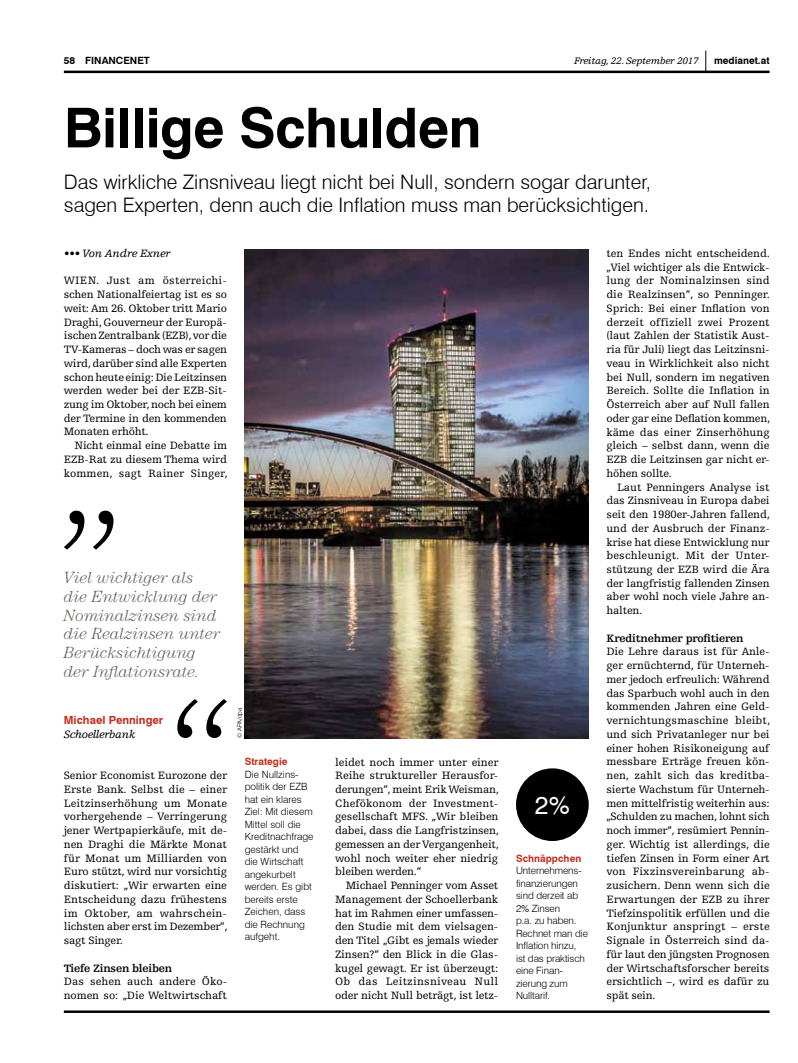
<style>
.page{position:relative;width:798px;height:1063px;background:#fff}
.page>*{position:absolute;margin:0;border:0;box-sizing:border-box;transform-origin:0 0}
.t1{font:700 55px "Swiss 721 BT";letter-spacing:-.01em;color:#000}
.t2{font:25px "Swiss 721 BT";color:#fff}
.t3{font:300 20px/22.5px "Swiss 721 BT";color:#000}
.t4{font:italic 300 16.25px/18.8px "Century Std";color:#65605c}
.t5{font:11.25px/13.8px "Egyptienne FLT Std";letter-spacing:-.015em;color:#000;text-align:justify}
.t6{font:700 11.25px "Egyptienne FLT Std";letter-spacing:-.02em;color:#000}
.t7{font:italic 11.25px "Egyptienne FLT Std";letter-spacing:-.02em;color:#000}
.t8{font:700 11.25px "Swiss 721 BT";color:#c32d1c}
.t9{font:300 10px/12.5px "Swiss 721 BT";color:#000}
.t10{font:italic 10px "Egyptienne FLT Std";letter-spacing:-.02em;color:#000}
.t11{font:700 10px "Swiss 721 BT";color:#000}
.t12{font:700 10px "Swiss 721 BT";color:#c32d1c}
.t13{font:300 6.25px "Swiss 721 BT";letter-spacing:-.005em;color:#000}
</style>
<div class="page">
<svg style="left:705px;top:51px;width:1px;height:20px"></svg>
<hr style="left:64px;top:71px;width:705px;height:2px;background:#000">
<hr style="left:64px;top:1010px;width:705px;height:3px;background:#000">
<div style="left:516px;top:768px;width:72px;height:73px;background:#000;border-radius:50%"></div>
<img style="left:244px;top:249px;width:344px;height:489px">
<svg style="left:64px;top:511px;width:49px;height:39px"></svg>
<svg style="left:177px;top:699px;width:50px;height:39px"></svg>
<p class="t11" style="left:64px;top:55px;width:87px">58 Financenet</p>
<p class="t10" style="left:573px;top:56px;width:126px">Freitag, 22. September 2017</p>
<p class="t11" style="left:713px;top:55px;width:57px">medianet.at</p>
<h1 class="t1" style="left:64px;top:94px;width:419px">Billige Schulden</h1>
<h3 class="t3" style="left:64px;top:171px;width:588px">Das wirkliche Zinsniveau liegt nicht bei Null, sondern sogar darunter, sagen Experten, denn auch die Inflation muss man berücksichtigen.</h3>
<p class="t7" style="left:64px;top:247px;width:108px">••• Von Andre Exner</p>
<p class="t5" style="left:64px;top:274px;width:165px">WIEN. Just am österreichi&shy;schen Nationalfeiertag ist es so weit: Am 26. Oktober tritt Mario Draghi, Gouverneur der Europä&shy;ischen Zentralbank (EZB), vor die TV-Kameras – doch was er sagen wird, darüber sind alle Experten schon heute einig: Die Leitzinsen werden weder bei der EZB-Sit&shy;zung im Oktober, noch bei einem der Termine in den kommenden Monaten erhöht.</p>
<p class="t5" style="left:64px;top:439px;width:165px;text-indent:11px">Nicht einmal eine Debatte im EZB-Rat zu diesem Thema wird kommen, sagt Rainer Singer,</p>
<h3 class="t4" style="left:64px;top:568px;width:158px">Viel wichtiger als die Entwicklung der<br>Nominalzinsen sind die Realzinsen unter<br>Berücksichtigung der Inflationsrate.</h3>
<p class="t8" style="left:64px;top:713px;width:101px">Michael Penninger</p>
<p class="t7" style="left:64px;top:728px;width:73px">Schoellerbank</p>
<p class="t5" style="left:64px;top:769px;width:165px">Senior Economist Eurozone der Erste Bank. Selbst die – einer Leitzinserhöhung um Monate vorhergehende – Verringerung jener Wertpapierkäufe, mit de&shy;nen Draghi die Märkte Monat für Monat um Milliarden von Euro stützt, wird nur vorsichtig diskutiert: „Wir erwarten eine Entscheidung dazu frühestens im Oktober, am wahrschein&shy;lichsten aber erst im Dezember“, sagt Singer.</p>
<p class="t6" style="left:64px;top:962px;width:110px">Tiefe Zinsen bleiben</p>
<p class="t5" style="left:64px;top:975px;width:165px">Das sehen auch andere Öko&shy;nomen so: „Die Weltwirtschaft</p>
<p class="t13" style="left:236px;top:738px;width:32px;rotate:-90deg">© APA/dpa</p>
<p class="t12" style="left:244px;top:756px;width:44px">Strategie</p>
<p class="t9" style="left:244px;top:768px;width:70px">Die Nullzins&shy;politik der EZB hat ein klares<br>Ziel: Mit diesem<br>Mittel soll die<br>Kreditnachfrage gestärkt und die Wirtschaft angekurbelt werden. Es gibt bereits erste<br>Zeichen, dass die Rechnung aufgeht.</p>
<p class="t5" style="left:335px;top:755px;width:165px">leidet noch immer unter einer Reihe struktureller Herausfor&shy;derungen“, meint Erik Weisman, Chefökonom der Investment&shy;gesellschaft MFS. „Wir bleiben dabei, dass die Langfristzinsen, gemessen an der Vergangenheit, wohl noch weiter eher niedrig bleiben werden.“</p>
<p class="t5" style="left:335px;top:879px;width:165px;text-indent:11px">Michael Penninger vom Asset Management der Schoellerbank hat im Rahmen einer umfassen&shy;den Studie mit dem vielsagen&shy;den Titel „Gibt es jemals wieder Zinsen?“ den Blick in die Glas&shy;kugel gewagt. Er ist überzeugt:<br>Ob das Leitzinsniveau Null oder nicht Null beträgt, ist letz-</p>
<h2 class="t2" style="left:534px;top:790px;width:36px">2%</h2>
<p class="t12" style="left:516px;top:852px;width:67px">Schnäppchen</p>
<p class="t9" style="left:516px;top:864px;width:73px">Unternehmens&shy;finanzierungen sind derzeit ab<br>2% Zinsen<br>p.a. zu haben.<br>Rechnet man die<br>Inflation hinzu, ist das praktisch eine Finan&shy;zierung zum<br>Nulltarif.</p>
<p class="t5" style="left:606px;top:246px;width:165px">ten Endes nicht entscheidend. „Viel wichtiger als die Entwick&shy;lung der Nominalzinsen sind die Realzinsen“, so Penninger.<br>Sprich: Bei einer Inflation von derzeit offiziell zwei Prozent (laut Zahlen der Statistik Aust&shy;ria für Juli) liegt das Leitzinsni&shy;veau in Wirklichkeit also nicht bei Null, sondern im negativen Bereich. Sollte die Inflation in Österreich aber auf Null fallen oder gar eine Deflation kommen, käme das einer Zinserhöhung gleich – selbst dann, wenn die EZB die Leitzinsen gar nicht er&shy;höhen sollte.</p>
<p class="t5" style="left:606px;top:480px;width:165px;text-indent:11px">Laut Penningers Analyse ist das Zinsniveau in Europa dabei seit den 1980er-Jahren fallend, und der Ausbruch der Finanz&shy;krise hat diese Entwicklung nur beschleunigt. Mit der Unter&shy;stützung der EZB wird die Ära der langfristig fallenden Zinsen aber wohl noch viele Jahre an&shy;halten.</p>
<p class="t6" style="left:606px;top:632px;width:139px">Kreditnehmer profitieren</p>
<p class="t5" style="left:606px;top:645px;width:165px">Die Lehre daraus ist für Anle&shy;ger ernüchternd, für Unterneh&shy;mer jedoch erfreulich: Während das Sparbuch wohl auch in den kommenden Jahren eine Geld&shy;vernichtungsmaschine bleibt, und sich Privatanleger nur bei einer hohen Risikoneigung auf messbare Erträge freuen kön&shy;nen, zahlt sich das kreditba&shy;sierte Wachstum für Unterneh&shy;men mittelfristig weiterhin aus: „Schulden zu machen, lohnt sich noch immer“, resümiert Pennin&shy;ger. Wichtig ist allerdings, die tiefen Zinsen in Form einer Art von Fixzinsvereinbarung ab&shy;zusichern. Denn wenn sich die Erwartungen der EZB zu ihrer Tiefzinspolitik erfüllen und die Konjunktur anspringt – erste Signale in Österreich sind da&shy;für laut den jüngsten Prognosen der Wirtschaftsforscher bereits ersichtlich –, wird es dafür zu spät sein.</p>
</div>
